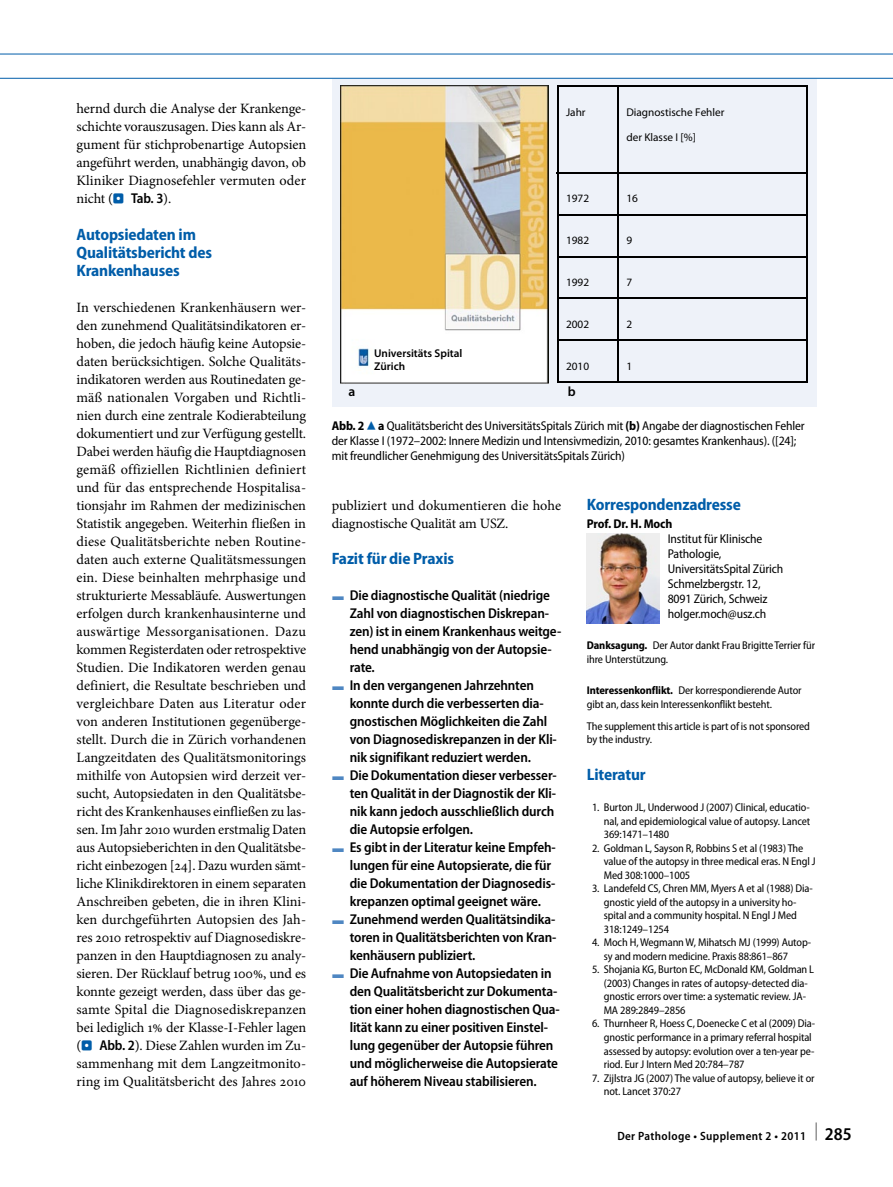
<style>
.page{position:relative;width:893px;height:1187px;background:#fff}
.page>*{position:absolute;margin:0;border:0;box-sizing:border-box;transform-origin:0 0}
._012_u1{font:700 semi-condensed 16.5px/18px "Myriad Pro";letter-spacing:-.01em;color:#005da9}
._999_012_u1_12ptVor{font:700 semi-condensed 16.5px "Myriad Pro";letter-spacing:-.01em;color:#005da9}
._999_012_u1_12ptVorN{font:700 semi-condensed 16.5px "Myriad Pro";letter-spacing:-.01em;color:#005da9}
._010_fliesstext_ohne{font:14.25px/18px "Minion Pro";color:#000;text-align:justify}
._019_fazit{font:600 semi-condensed 14.25px/18px "Myriad Pro";letter-spacing:-.01em;color:#000}
._019_fazit_aufzlg_en{font:600 semi-condensed 14.25px/18px "Myriad Pro";letter-spacing:-.01em;color:#000}
.t1{font:600 13.5px "Myriad Pro";color:#000}
._024_abb_legende{font:semi-condensed 12.75px/15px "Myriad Pro";letter-spacing:-.01em;color:#000}
._022_autorenadresse{font:semi-condensed 12.75px/15px "Myriad Pro";letter-spacing:-.01em;color:#000}
._021_autorenname{font:700 semi-condensed 12.75px "Myriad Pro";letter-spacing:-.01em;color:#000}
.t2{font:600 semi-condensed 12px "Myriad Pro";letter-spacing:.03em;color:#000}
._023_literatur{font:semi-condensed 11.25px/13.5px "Myriad Pro";letter-spacing:-.01em;color:#000}
._044_kleinsatz_artik{font:semi-condensed 11.25px/13.5px "Myriad Pro";letter-spacing:-.01em;color:#000}
.t3{font:11.25px "Myriad Pro";color:#000}
.t4{font:600 11.25px/13.5px "Myriad Pro";color:#000}
.s1{font-family:"S Buttons";font-size:13.5px;color:#005da9}
.s2{font-family:"Myriad Pro";font-weight:600;font-stretch:semi-condensed}
.s3{font-weight:700}
.s4{font-family:"S Buttons";font-stretch:normal;font-size:14.25px;color:#005da9}
.s5{font-family:"S Buttons";font-weight:400;font-stretch:normal;color:#4f87c2}
.s6{font-size:18px}
</style>
<div class="page">
<img style="left:587px;top:533px;width:72px;height:90px">
<div style="left:332px;top:79px;width:484px;height:327px;background:#eef2f9"></div>
<img style="left:340px;top:86px;width:208px;height:297px">
<hr style="left:618px;top:85px;width:1px;height:298px;background:#000">
<hr style="left:557px;top:172px;width:251px;height:1px;background:#000">
<hr style="left:557px;top:214px;width:251px;height:1px;background:#000">
<hr style="left:557px;top:256px;width:251px;height:1px;background:#000">
<hr style="left:557px;top:297px;width:251px;height:1px;background:#000">
<hr style="left:557px;top:339px;width:251px;height:2px;background:#000">
<hr style="left:557px;top:86px;width:1px;height:297px;background:#000">
<hr style="left:807px;top:85px;width:1px;height:298px;background:#000">
<hr style="left:557px;top:85px;width:251px;height:2px;background:#000">
<hr style="left:557px;top:382px;width:251px;height:1px;background:#000">
<hr style="left:0;top:54px;width:893px;height:1px;background:#005da9">
<hr style="left:0;top:78px;width:893px;height:1px;background:#005da9">
<p class="_010_fliesstext_ohne" style="left:77px;top:100px;width:231px">hernd durch die Analyse der Krankenge&shy;schichte vorauszusagen. Dies kann als Ar&shy;gument für stichprobenartige Autopsien angeführt werden, unabhängig davon, ob Kliniker Diagnosefehler vermuten oder nicht (<span class="s1">.</span> <span class="s2">Tab. 3</span>).</p>
<p class="_012_u1" style="left:77px;top:225px;width:137px">Autopsiedaten im<br>Qualitätsbericht des<br>Krankenhauses</p>
<p class="_010_fliesstext_ohne" style="left:77px;top:298px;width:231px">In verschiedenen Krankenhäusern wer&shy;den zunehmend Qualitätsindikatoren er&shy;hoben, die jedoch häufig keine Autopsie&shy;daten berücksichtigen. Solche Qualitäts&shy;indikatoren werden aus Routinedaten ge&shy;mäß nationalen Vorgaben und Richtli&shy;nien durch eine zentrale Kodierabteilung dokumentiert und zur Verfügung gestellt.<br>Dabei werden häufig die Hauptdiagnosen gemäß offiziellen Richtlinien definiert und für das entsprechende Hospitalisa&shy;tionsjahr im Rahmen der medizinischen Statistik angegeben. Weiterhin fließen in diese Qualitätsberichte neben Routine&shy;daten auch externe Qualitätsmessungen ein. Diese beinhalten mehrphasige und strukturierte Messabläufe. Auswertungen erfolgen durch krankenhausinterne und auswärtige Messorganisationen. Dazu kommen Registerdaten oder retrospektive Studien. Die Indikatoren werden genau definiert, die Resultate beschrieben und vergleichbare Daten aus Literatur oder von anderen Institutionen gegenüberge&shy;stellt. Durch die in Zürich vorhandenen Langzeitdaten des Qualitätsmonitorings mithilfe von Autopsien wird derzeit ver&shy;sucht, Autopsiedaten in den Qualitätsbe&shy;richt des Krankenhauses einfließen zu las&shy;sen. Im Jahr 2010 wurden erstmalig Daten aus Autopsieberichten in den Qualitätsbe&shy;richt einbezogen [24]. Dazu wurden sämt&shy;liche Klinikdirektoren in einem separaten Anschreiben gebeten, die in ihren Klini&shy;ken durchgeführten Autopsien des Jah&shy;res 2010 retrospektiv auf Diagnosediskre&shy;panzen in den Hauptdiagnosen zu analy&shy;sieren. Der Rücklauf betrug 100%, und es konnte gezeigt werden, dass über das ge&shy;samte Spital die Diagnosediskrepanzen bei lediglich 1% der Klasse-I-Fehler lagen (<span class="s1">.</span> <span class="s2">Abb. 2</span>). Diese Zahlen wurden im Zu&shy;sammenhang mit dem Langzeitmonito&shy;ring im Qualitätsbericht des Jahres 2010</p>
<p class="t4" style="left:374px;top:346px;width:90px">Universitäts Spital<br>Zürich</p>
<p class="t3" style="left:566px;top:105px;width:21px">Jahr</p>
<p class="t3" style="left:626px;top:105px;width:100px">Diagnostische Fehler</p>
<p class="t3" style="left:626px;top:130px;width:71px">der Klasse I [%]</p>
<p class="t3" style="left:566px;top:191px;width:25px">1972</p>
<p class="t3" style="left:626px;top:191px;width:13px">16</p>
<p class="t3" style="left:566px;top:233px;width:25px">1982</p>
<p class="t3" style="left:626px;top:233px;width:7px">9</p>
<p class="t3" style="left:566px;top:275px;width:25px">1992</p>
<p class="t3" style="left:626px;top:275px;width:7px">7</p>
<p class="t3" style="left:566px;top:317px;width:25px">2002</p>
<p class="t3" style="left:626px;top:317px;width:7px">2</p>
<p class="t3" style="left:566px;top:359px;width:25px">2010</p>
<p class="t3" style="left:626px;top:359px;width:7px">1</p>
<p class="t1" style="left:348px;top:382px;width:8px">a</p>
<p class="t1" style="left:568px;top:383px;width:9px">b</p>
<p class="_024_abb_legende" style="left:332px;top:418px;width:475px"><span class="s3">Abb. 2</span><span class="s4">8</span><span class="s3">a</span> Qualitätsbericht des UniversitätsSpitals Zürich mit <span class="s3">(b)</span> Angabe der diagnostischen Fehler der Klasse I (1972–2002: Innere Medizin und Intensivmedizin, 2010: gesamtes Krankenhaus). ([24];</p>
<p class="_024_abb_legende" style="left:332px;top:448px;width:295px">mit freundlicher Genehmigung des UniversitätsSpitals Zürich)</p>
<p class="_010_fliesstext_ohne" style="left:332px;top:496px;width:231px">publiziert und dokumentieren die hohe diagnostische Qualität am USZ.</p>
<p class="_012_u1" style="left:332px;top:549px;width:124px">Fazit für die Praxis</p>
<p class="_019_fazit" style="left:350px;top:586px;width:213px;text-indent:-18px"><span class="s5">F</span> Die diagnostische Qualität (niedrige<br>Zahl von diagnostischen Diskrepan&shy;zen) ist in einem Krankenhaus weitge&shy;hend unabhängig von der Autopsie&shy;rate.</p>
<p class="_019_fazit" style="left:350px;top:676px;width:209px;text-indent:-18px"><span class="s5">F</span> In den vergangenen Jahrzehnten konnte durch die verbesserten dia&shy;gnostischen Möglichkeiten die Zahl von Diagnosediskrepanzen in der Kli&shy;nik signifikant reduziert werden.</p>
<p class="_019_fazit" style="left:350px;top:766px;width:209px;text-indent:-18px"><span class="s5">F</span> Die Dokumentation dieser verbesser&shy;ten Qualität in der Diagnostik der Kli&shy;nik kann jedoch ausschließlich durch die Autopsie erfolgen.</p>
<p class="_019_fazit" style="left:350px;top:838px;width:208px;text-indent:-18px"><span class="s5">F</span> Es gibt in der Literatur keine Empfeh&shy;lungen für eine Autopsierate, die für die Dokumentation der Diagnosedis&shy;krepanzen optimal geeignet wäre.</p>
<p class="_019_fazit" style="left:350px;top:910px;width:208px;text-align:justify;text-indent:-18px"><span class="s5">F</span> Zunehmend werden Qualitätsindika&shy;toren in Qualitätsberichten von Kran&shy;kenhäusern publiziert.</p>
<p class="_019_fazit_aufzlg_en" style="left:350px;top:964px;width:212px;text-indent:-18px"><span class="s5">F</span> Die Aufnahme von Autopsiedaten in den Qualitätsbericht zur Dokumenta&shy;tion einer hohen diagnostischen Qua&shy;lität kann zu einer positiven Einstel&shy;lung gegenüber der Autopsie führen und möglicherweise die Autopsierate auf höherem Niveau stabilisieren.</p>
<p class="_999_012_u1_12ptVor" style="left:587px;top:495px;width:156px">Korrespondenzadresse</p>
<p class="_021_autorenname" style="left:587px;top:516px;width:87px">Prof. Dr. H. Moch</p>
<p class="_022_autorenadresse" style="left:668px;top:531px;width:117px">Institut für Klinische<br>Pathologie,<br>UniversitätsSpital Zürich</p>
<p class="_022_autorenadresse" style="left:668px;top:576px;width:101px">Schmelzbergstr. 12,<br>8091 Zürich, Schweiz</p>
<p class="_022_autorenadresse" style="left:668px;top:606px;width:100px">holger.moch@usz.ch</p>
<p class="_044_kleinsatz_artik" style="left:587px;top:639px;width:230px"><span class="s3">Danksagung.</span> Der Autor dankt Frau Brigitte Terrier für ihre Unterstützung.</p>
<p class="_044_kleinsatz_artik" style="left:587px;top:684px;width:216px"><span class="s3">Interessenkonflikt.</span> Der korrespondierende Autor gibt an, dass kein Interessenkonflikt besteht.</p>
<p class="_044_kleinsatz_artik" style="left:587px;top:719px;width:225px">The supplement this article is part of is not sponsored by the industry.</p>
<p class="_999_012_u1_12ptVorN" style="left:587px;top:765px;width:60px">Literatur</p>
<p class="_023_literatur" style="left:604px;top:801px;width:208px;text-align:justify;text-indent:-12px">1. Burton JL, Underwood J (2007) Clinical, educatio&shy;nal, and epidemiological value of autopsy. Lancet 369:1471–1480</p>
<p class="_023_literatur" style="left:604px;top:841px;width:213px;text-indent:-12px">2. Goldman L, Sayson R, Robbins S et al (1983) The value of the autopsy in three medical eras. N Engl J<br>Med 308:1000–1005</p>
<p class="_023_literatur" style="left:604px;top:882px;width:210px;text-indent:-12px">3. Landefeld CS, Chren MM, Myers A et al (1988) Dia&shy;gnostic yield of the autopsy in a university ho&shy;spital and a community hospital. N Engl J Med 318:1249–1254</p>
<p class="_023_literatur" style="left:604px;top:936px;width:209px;text-indent:-12px">4. Moch H,WegmannW, Mihatsch MJ (1999) Autop&shy;sy and modern medicine. Praxis 88:861–867</p>
<p class="_023_literatur" style="left:604px;top:963px;width:212px;text-indent:-12px">5. Shojania KG, Burton EC, McDonald KM, Goldman L (2003) Changes in rates of autopsy-detected dia&shy;gnostic errors over time: a systematic review. JA-MA 289:2849–2856</p>
<p class="_023_literatur" style="left:604px;top:1017px;width:213px;text-indent:-12px">6. Thurnheer R, Hoess C, Doenecke C et al (2009) Dia&shy;gnostic performance in a primary referral hospital assessed by autopsy: evolution over a ten-year pe&shy;riod. Eur J Intern Med 20:784–787</p>
<p class="_023_literatur" style="left:604px;top:1071px;width:212px;text-indent:-12px">7. Zijlstra JG (2007) The value of autopsy, believe it or not. Lancet 370:27</p>
<p class="t2" style="left:617px;top:1129px;width:236px">Der Pathologe • Supplement 2 • 2011 <sup>|</sup> <span class="s6">285</span></p>
</div>
